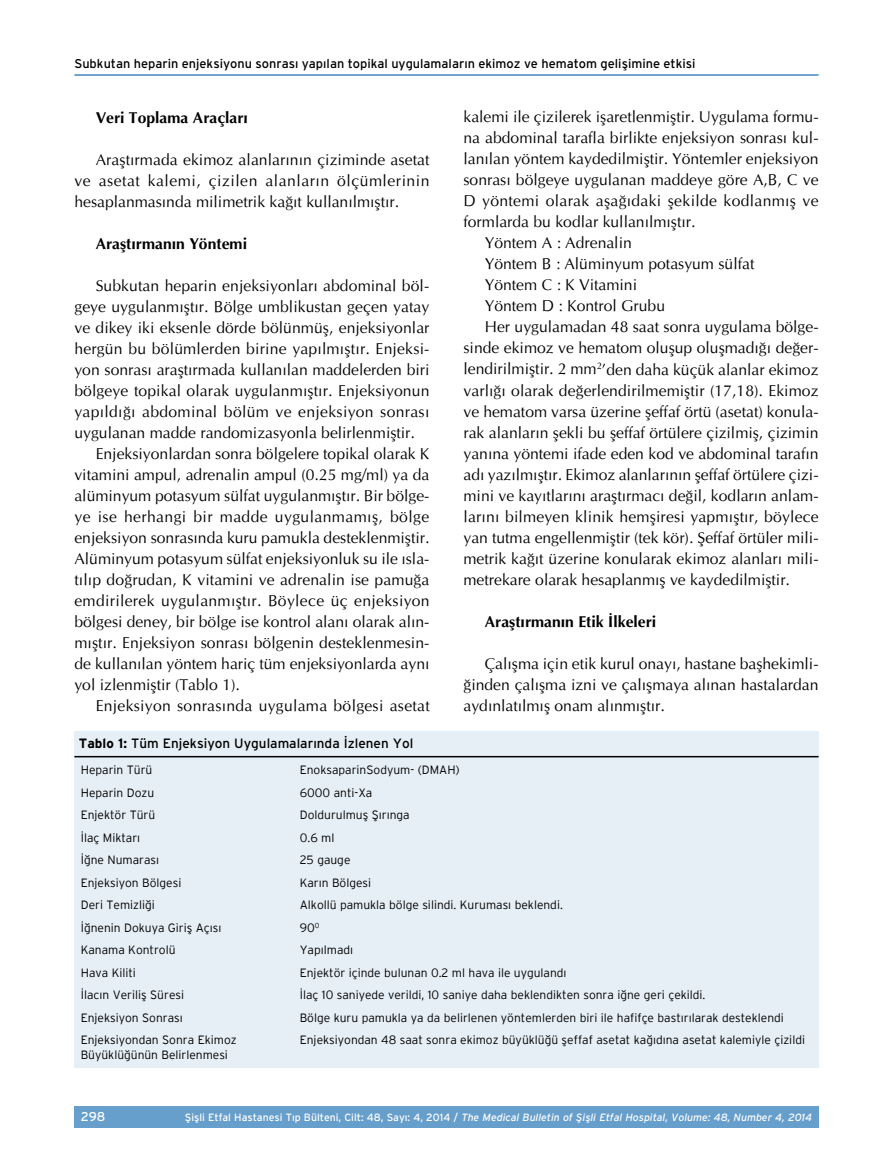
<style>
.page{position:relative;width:893px;height:1170px;background:#fff}
.page>*{position:absolute;margin:0;border:0;box-sizing:border-box;transform-origin:0 0}
.t1{font:15.75px/21px "Optima";color:#000;text-align:justify}
.t2{font:15.75px "Optima";letter-spacing:.02em;color:#000}
.t3{font:700 15.75px "Optima";color:#000}
.t4{font:15.75px "Optima";letter-spacing:.025em;color:#000}
.t5{font:13.5px "Interstate";color:#000}
.t6{font:12.75px "Interstate";color:#000}
.t7{font:12.75px "Interstate";color:#fff}
.t8{font:300 12px "Interstate";color:#000}
.t9{font:italic 10.5px "Interstate";color:#fff}
.s1{font-weight:700}
.s2{font-style:normal}
</style>
<div class="page">
<div style="left:74px;top:1106px;width:745px;height:21px;background:#669ecc"></div>
<hr style="left:74px;top:74px;width:745px;height:2px;background:#005daa">
<div style="left:74px;top:730px;width:745px;height:24px;background:#e6eff6"></div>
<div style="left:74px;top:754px;width:745px;height:313px;background:#e6eff6"></div>
<hr style="left:74px;top:755px;width:745px;height:2px;background:#000">
<p class="t6" style="left:74px;top:57px;width:623px">Subkutan heparin enjeksiyonu sonrası yapılan topikal uygulamaların ekimoz ve hematom gelişimine etkisi</p>
<p class="t3" style="left:96px;top:107px;width:154px">Veri Toplama Araçları</p>
<p class="t1" style="left:74px;top:149px;width:357px;text-indent:21px">Araştırmada ekimoz alanlarının çiziminde asetat ve asetat kalemi, çizilen alanların ölçümlerinin hesaplanmasında milimetrik kağıt kullanılmıştır.</p>
<p class="t3" style="left:96px;top:233px;width:153px">Araştırmanın Yöntemi</p>
<p class="t1" style="left:96px;top:275px;width:335px">Subkutan heparin enjeksiyonları abdominal böl-</p>
<p class="t1" style="left:74px;top:296px;width:356px">geye uygulanmıştır. Bölge umblikustan geçen yatay</p>
<p class="t1" style="left:74px;top:317px;width:357px">ve dikey iki eksenle dörde bölünmüş, enjeksiyonlar</p>
<p class="t1" style="left:74px;top:338px;width:357px">hergün bu bölümlerden birine yapılmıştır. Enjeksi-</p>
<p class="t1" style="left:74px;top:359px;width:357px">yon sonrası araştırmada kullanılan maddelerden biri</p>
<p class="t1" style="left:74px;top:380px;width:357px">bölgeye topikal olarak uygulanmıştır. Enjeksiyonun</p>
<p class="t2" style="left:74px;top:402px;width:357px">yapıldığı abdominal bölüm ve enjeksiyon sonrası</p>
<p class="t1" style="left:74px;top:422px;width:342px">uygulanan madde randomizasyonla belirlenmiştir.</p>
<p class="t1" style="left:96px;top:443px;width:335px">Enjeksiyonlardan sonra bölgelere topikal olarak K</p>
<p class="t1" style="left:74px;top:464px;width:357px">vitamini ampul, adrenalin ampul (0.25 mg/ml) ya da</p>
<p class="t1" style="left:74px;top:485px;width:357px">alüminyum potasyum sülfat uygulanmıştır. Bir bölge-</p>
<p class="t4" style="left:74px;top:507px;width:356px">ye ise herhangi bir madde uygulanmamış, bölge</p>
<p class="t1" style="left:74px;top:527px;width:357px">enjeksiyon sonrasında kuru pamukla desteklenmiştir.</p>
<p class="t1" style="left:74px;top:548px;width:357px">Alüminyum potasyum sülfat enjeksiyonluk su ile ısla-</p>
<p class="t1" style="left:74px;top:569px;width:357px">tılıp doğrudan, K vitamini ve adrenalin ise pamuğa</p>
<p class="t2" style="left:74px;top:591px;width:357px">emdirilerek uygulanmıştır. Böylece üç enjeksiyon</p>
<p class="t1" style="left:74px;top:611px;width:357px">bölgesi deney, bir bölge ise kontrol alanı olarak alın-</p>
<p class="t1" style="left:74px;top:632px;width:357px">mıştır. Enjeksiyon sonrası bölgenin desteklenmesin-</p>
<p class="t1" style="left:74px;top:653px;width:357px">de kullanılan yöntem hariç tüm enjeksiyonlarda aynı</p>
<p class="t1" style="left:74px;top:674px;width:167px">yol izlenmiştir (Tablo 1).</p>
<p class="t2" style="left:96px;top:696px;width:336px">Enjeksiyon sonrasında uygulama bölgesi asetat</p>
<p class="t5" style="left:79px;top:735px;width:336px"><span class="s1">Tablo 1:</span> Tüm Enjeksiyon Uygulamalarında İzlenen Yol</p>
<p class="t1" style="left:463px;top:106px;width:357px">kalemi ile çizilerek işaretlenmiştir. Uygulama formu-</p>
<p class="t1" style="left:463px;top:127px;width:357px">na abdominal tarafla birlikte enjeksiyon sonrası kul-</p>
<p class="t1" style="left:463px;top:148px;width:357px">lanılan yöntem kaydedilmiştir. Yöntemler enjeksiyon</p>
<p class="t1" style="left:463px;top:169px;width:357px">sonrası bölgeye uygulanan maddeye göre A,B, C ve</p>
<p class="t2" style="left:463px;top:192px;width:357px">D yöntemi olarak aşağıdaki şekilde kodlanmış ve</p>
<p class="t1" style="left:463px;top:211px;width:233px">formlarda bu kodlar kullanılmıştır.</p>
<p class="t1" style="left:485px;top:232px;width:149px">Yöntem A : Adrenalin</p>
<p class="t1" style="left:485px;top:253px;width:271px">Yöntem B : Alüminyum potasyum sülfat</p>
<p class="t1" style="left:485px;top:274px;width:154px">Yöntem C : K Vitamini</p>
<p class="t1" style="left:485px;top:295px;width:182px">Yöntem D : Kontrol Grubu</p>
<p class="t1" style="left:485px;top:316px;width:335px">Her uygulamadan 48 saat sonra uygulama bölge-</p>
<p class="t1" style="left:463px;top:337px;width:357px">sinde ekimoz ve hematom oluşup oluşmadığı değer-</p>
<p class="t1" style="left:463px;top:359px;width:357px">lendirilmiştir. 2 mm<sup>2</sup>’den daha küçük alanlar ekimoz</p>
<p class="t1" style="left:463px;top:380px;width:357px">varlığı olarak değerlendirilmemiştir (17,18). Ekimoz</p>
<p class="t1" style="left:463px;top:401px;width:357px">ve hematom varsa üzerine şeffaf örtü (asetat) konula-</p>
<p class="t1" style="left:463px;top:422px;width:357px">rak alanların şekli bu şeffaf örtülere çizilmiş, çizimin</p>
<p class="t1" style="left:463px;top:443px;width:357px">yanına yöntemi ifade eden kod ve abdominal tarafın</p>
<p class="t1" style="left:463px;top:464px;width:357px">adı yazılmıştır. Ekimoz alanlarının şeffaf örtülere çizi-</p>
<p class="t1" style="left:463px;top:485px;width:357px">mini ve kayıtlarını araştırmacı değil, kodların anlam-</p>
<p class="t1" style="left:463px;top:506px;width:357px">larını bilmeyen klinik hemşiresi yapmıştır, böylece</p>
<p class="t1" style="left:463px;top:527px;width:357px">yan tutma engellenmiştir (tek kör). Şeffaf örtüler mili-</p>
<p class="t1" style="left:463px;top:548px;width:357px">metrik kağıt üzerine konularak ekimoz alanları mili-</p>
<p class="t1" style="left:463px;top:569px;width:328px">metrekare olarak hesaplanmış ve kaydedilmiştir.</p>
<p class="t3" style="left:485px;top:611px;width:173px">Araştırmanın Etik İlkeleri</p>
<p class="t1" style="left:463px;top:653px;width:357px;text-indent:21px">Çalışma için etik kurul onayı, hastane başhekimli&shy;ğinden çalışma izni ve çalışmaya alınan hastalardan aydınlatılmış onam alınmıştır.</p>
<p class="t8" style="left:81px;top:763px;width:73px">Heparin Türü</p>
<p class="t8" style="left:300px;top:763px;width:162px">EnoksaparinSodyum- (DMAH)</p>
<p class="t8" style="left:81px;top:785px;width:75px">Heparin Dozu</p>
<p class="t8" style="left:300px;top:785px;width:74px">6000 anti-Xa</p>
<p class="t8" style="left:81px;top:808px;width:76px">Enjektör Türü</p>
<p class="t8" style="left:300px;top:808px;width:111px">Doldurulmuş Şırınga</p>
<p class="t8" style="left:81px;top:830px;width:61px">İlaç Miktarı</p>
<p class="t8" style="left:300px;top:830px;width:36px">0.6 ml</p>
<p class="t8" style="left:81px;top:853px;width:80px">İğne Numarası</p>
<p class="t8" style="left:300px;top:853px;width:52px">25 gauge</p>
<p class="t8" style="left:81px;top:875px;width:102px">Enjeksiyon Bölgesi</p>
<p class="t8" style="left:300px;top:875px;width:73px">Karın Bölgesi</p>
<p class="t8" style="left:81px;top:898px;width:76px">Deri Temizliği</p>
<p class="t8" style="left:300px;top:898px;width:265px">Alkollü pamukla bölge silindi. Kuruması beklendi.</p>
<p class="t8" style="left:81px;top:920px;width:142px">İğnenin Dokuya Giriş Açısı</p>
<p class="t8" style="left:300px;top:920px;width:21px">90<sup>0</sup></p>
<p class="t8" style="left:81px;top:943px;width:96px">Kanama Kontrolü</p>
<p class="t8" style="left:300px;top:943px;width:55px">Yapılmadı</p>
<p class="t8" style="left:81px;top:965px;width:57px">Hava Kiliti</p>
<p class="t8" style="left:300px;top:965px;width:268px">Enjektör içinde bulunan 0.2 ml hava ile uygulandı</p>
<p class="t8" style="left:81px;top:988px;width:105px">İlacın Veriliş Süresi</p>
<p class="t8" style="left:300px;top:988px;width:407px">İlaç 10 saniyede verildi, 10 saniye daha beklendikten sonra iğne geri çekildi.</p>
<p class="t8" style="left:81px;top:1010px;width:104px">Enjeksiyon Sonrası</p>
<p class="t8" style="left:300px;top:1010px;width:486px">Bölge kuru pamukla ya da belirlenen yöntemlerden biri ile hafifçe bastırılarak desteklendi</p>
<p class="t8" style="left:81px;top:1033px;width:157px">Enjeksiyondan Sonra Ekimoz</p>
<p class="t8" style="left:300px;top:1033px;width:507px">Enjeksiyondan 48 saat sonra ekimoz büyüklüğü şeffaf asetat kağıdına asetat kalemiyle çizildi</p>
<p class="t8" style="left:81px;top:1048px;width:149px">Büyüklüğünün Belirlenmesi</p>
<p class="t7" style="left:81px;top:1108px;width:26px">298</p>
<p class="t9" style="left:185px;top:1110px;width:629px"><span class="s2">Şişli Etfal Hastanesi T›p Bülteni, Cilt: 48, Say›: 4, 2014 /</span> The Medical Bulletin of Şişli Etfal Hospital, Volume: 48, Number 4, 2014</p>
</div>
